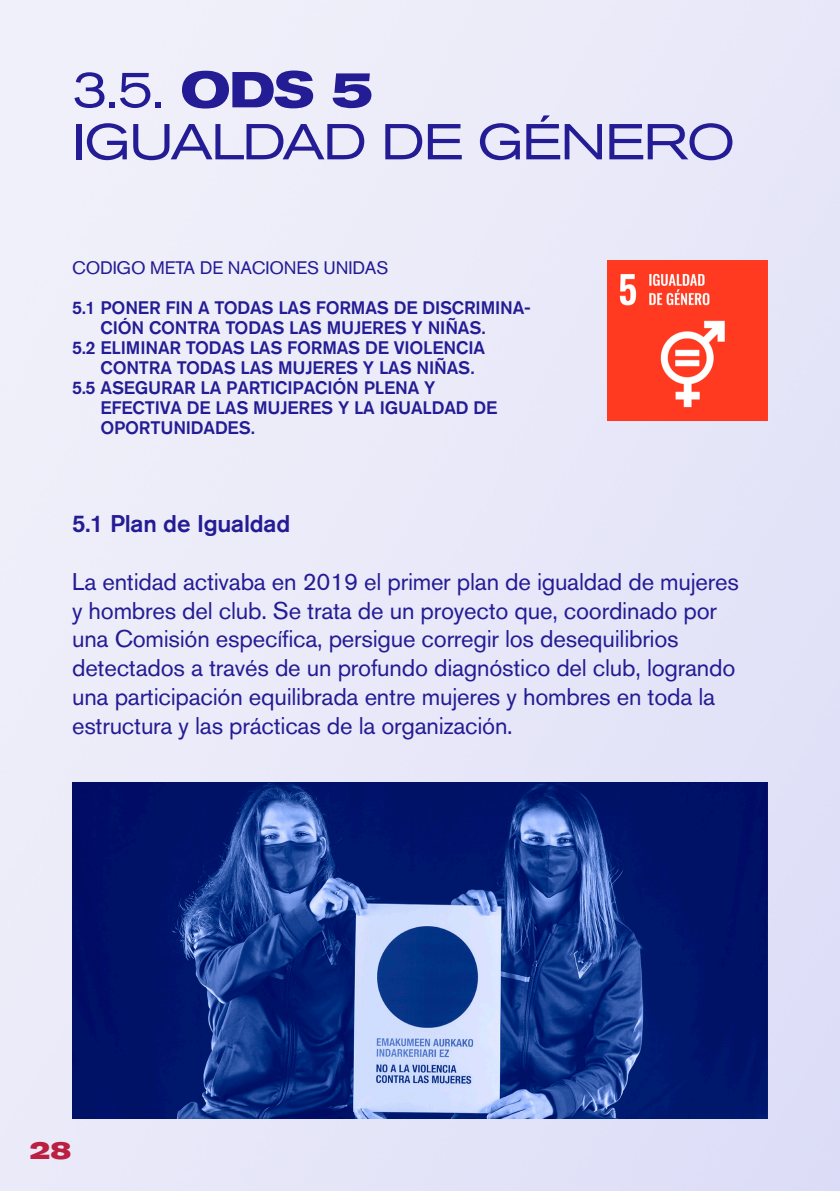
<style>
.page{position:relative;width:840px;height:1191px;background:#fff}
.page>*{position:absolute;margin:0;border:0;box-sizing:border-box;transform-origin:0 0}
.t1{font:expanded 50px/52px "Akzidenz Grotesk BQ";letter-spacing:-.025em;color:#241c94}
.t2{font:24px/28.8px "Akzidenz Grotesk BQ";letter-spacing:-.01em;color:#241c94}
.t3{font:500 24px "Akzidenz Grotesk BQ";letter-spacing:-.01em;color:#241c94}
.t4{font:900 expanded 24px "GT America Trial";color:#bb2043}
.t5{font:500 18px "Akzidenz Grotesk BQ";letter-spacing:-.01em;color:#241c94}
.t6{font:18px "Akzidenz Grotesk BQ";letter-spacing:-.01em;color:#241c94}
.s1{font-weight:700}
</style>
<div class="page">
<img style="left:0;top:0;width:839px;height:1191px">
<img style="left:607px;top:261px;width:160px;height:160px">
<img style="left:72px;top:782px;width:695px;height:337px">
<h1 class="t1" style="left:72px;top:64px;width:664px">3.5. <span class="s1">ODS 5<br></span>IGUALDAD DE GÉNERO</h1>
<p class="t6" style="left:72px;top:257px;width:317px">CODIGO META DE NACIONES UNIDAS</p>
<p class="t5" style="left:72px;top:296px;width:460px">5.1 PONER FIN A TODAS LAS FORMAS DE DISCRIMINA-</p>
<p class="t5" style="left:100px;top:316px;width:386px">CIÓN CONTRA TODAS LAS MUJERES Y NIÑAS.</p>
<p class="t5" style="left:72px;top:336px;width:414px">5.2 ELIMINAR TODAS LAS FORMAS DE VIOLENCIA</p>
<p class="t5" style="left:100px;top:356px;width:375px">CONTRA TODAS LAS MUJERES Y LAS NIÑAS.</p>
<p class="t5" style="left:72px;top:376px;width:364px">5.5 ASEGURAR LA PARTICIPACIÓN PLENA Y</p>
<p class="t5" style="left:100px;top:396px;width:398px">EFECTIVA DE LAS MUJERES Y LA IGUALDAD DE</p>
<p class="t5" style="left:100px;top:416px;width:156px">OPORTUNIDADES.</p>
<p class="t3" style="left:72px;top:509px;width:220px">5.1 Plan de Igualdad</p>
<p class="t2" style="left:72px;top:567px;width:668px">La entidad activaba en 2019 el primer plan de igualdad de mujeres y hombres del club. Se trata de un proyecto que, coordinado por una Comisión específica, persigue corregir los desequilibrios detectados a través de un profundo diagnóstico del club, logrando una participación equilibrada entre mujeres y hombres en toda la estructura y las prácticas de la organización.</p>
<p class="t4" style="left:30px;top:1141px;width:43px">28</p>
</div>
